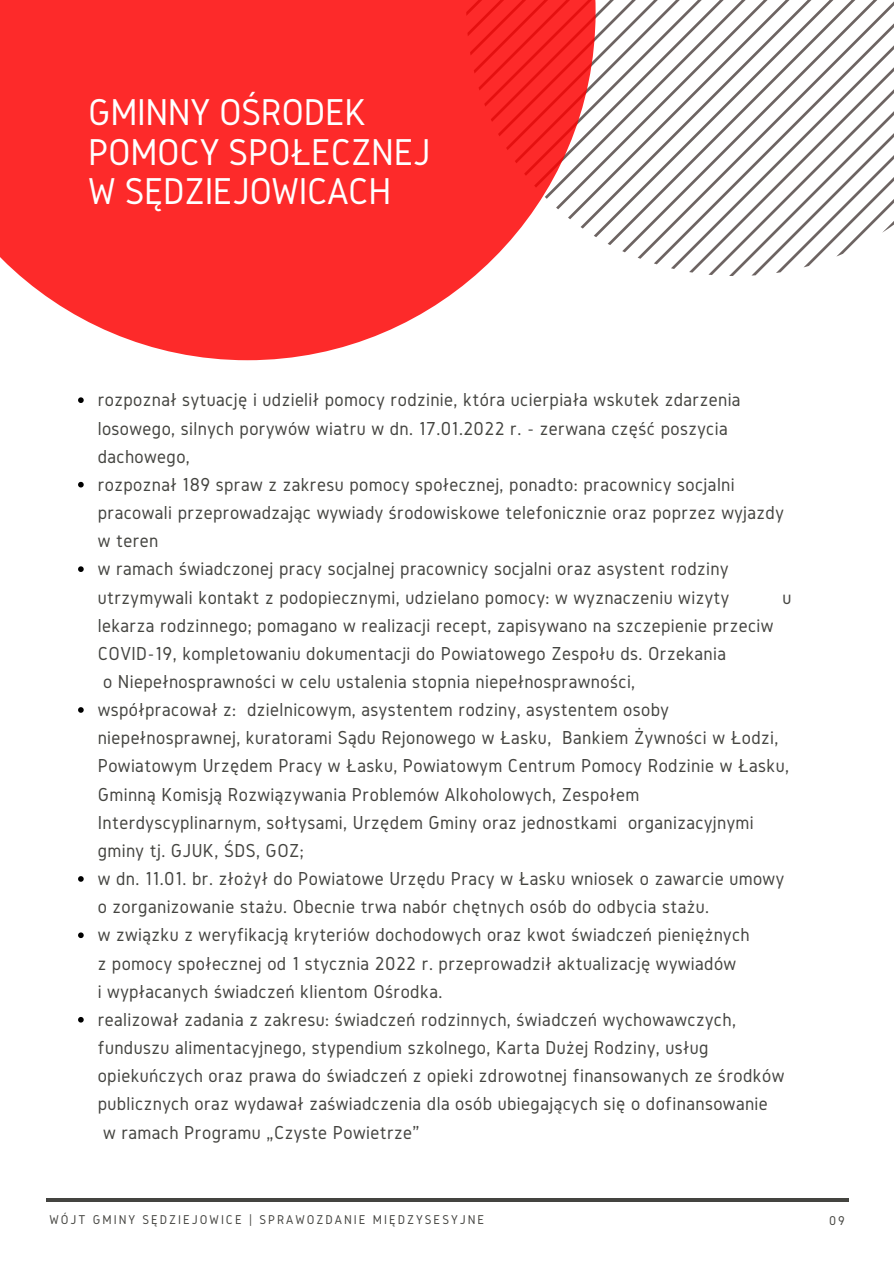
<style>
.page{position:relative;width:894px;height:1264px;background:#fff}
.page>*{position:absolute;margin:0;border:0;box-sizing:border-box;transform-origin:0 0}
.t1{font:38.85px/39.5px "Gidole";letter-spacing:-.01em;color:#fff}
.t2{font:19.5px/28.2px "Gidole";letter-spacing:.02em;color:#444440}
.t3{font:13.2px "Gidole";letter-spacing:.15em;color:#444440}
</style>
<div class="page">
<svg style="left:595px;top:0;width:298px;height:275px"></svg>
<hr style="left:46px;top:1198px;width:802px;height:3px;background:#444440">
<svg style="left:0;top:0;width:595px;height:360px;fill:#fd2a2a"></svg>
<svg style="left:78px;top:397px;width:6px;height:6px"></svg>
<svg style="left:78px;top:482px;width:6px;height:5px"></svg>
<svg style="left:78px;top:566px;width:6px;height:6px"></svg>
<svg style="left:78px;top:707px;width:6px;height:5px"></svg>
<svg style="left:78px;top:876px;width:6px;height:5px"></svg>
<svg style="left:78px;top:932px;width:6px;height:6px"></svg>
<svg style="left:78px;top:1017px;width:6px;height:5px"></svg>
<p class="t1" style="left:88px;top:92px;width:343px">GMINNY OŚRODEK<br>POMOCY SPOŁECZNEJ</p>
<p class="t1" style="left:88px;top:171px;width:304px">W SĘDZIEJOWICACH</p>
<p class="t2" style="left:98px;top:385px;width:644px">rozpoznał sytuację i udzielił pomocy rodzinie, która ucierpiała wskutek zdarzenia losowego, silnych porywów wiatru w dn. 17.01.2022 r. - zerwana część poszycia dachowego,</p>
<p class="t2" style="left:98px;top:470px;width:687px">rozpoznał 189 spraw z zakresu pomocy społecznej, ponadto: pracownicy socjalni pracowali przeprowadzając wywiady środowiskowe telefonicznie oraz poprzez wyjazdy w teren</p>
<p class="t2" style="left:98px;top:554px;width:632px">w ramach świadczonej pracy socjalnej pracownicy socjalni oraz asystent rodziny utrzymywali kontakt z podopiecznymi, udzielano pomocy: w wyznaczeniu wizyty</p>
<p class="t2" style="left:782px;top:582px;width:10px">u</p>
<p class="t2" style="left:98px;top:611px;width:677px">lekarza rodzinnego; pomagano w realizacji recept, zapisywano na szczepienie przeciw<br>COVID-19, kompletowaniu dokumentacji do Powiatowego Zespołu ds. Orzekania<br>o Niepełnosprawności w celu ustalenia stopnia niepełnosprawności,</p>
<p class="t2" style="left:98px;top:695px;width:692px">współpracował z: dzielnicowym, asystentem rodziny, asystentem osoby niepełnosprawnej, kuratorami Sądu Rejonowego w Łasku, Bankiem Żywności w Łodzi, Powiatowym Urzędem Pracy w Łasku, Powiatowym Centrum Pomocy Rodzinie w Łasku, Gminną Komisją Rozwiązywania Problemów Alkoholowych, Zespołem Interdyscyplinarnym, sołtysami, Urzędem Gminy oraz jednostkami organizacyjnymi gminy tj. GJUK, ŚDS, GOZ;</p>
<p class="t2" style="left:98px;top:864px;width:687px">w dn. 11.01. br. złożył do Powiatowe Urzędu Pracy w Łasku wniosek o zawarcie umowy o zorganizowanie stażu. Obecnie trwa nabór chętnych osób do odbycia stażu.</p>
<p class="t2" style="left:98px;top:920px;width:653px">w związku z weryfikacją kryteriów dochodowych oraz kwot świadczeń pieniężnych z pomocy społecznej od 1 stycznia 2022 r. przeprowadził aktualizację wywiadów<br>i wypłacanych świadczeń klientom Ośrodka.</p>
<p class="t2" style="left:98px;top:1005px;width:688px">realizował zadania z zakresu: świadczeń rodzinnych, świadczeń wychowawczych, funduszu alimentacyjnego, stypendium szkolnego, Karta Dużej Rodziny, usług opiekuńczych oraz prawa do świadczeń z opieki zdrowotnej finansowanych ze środków publicznych oraz wydawał zaświadczenia dla osób ubiegających się o dofinansowanie w ramach Programu „Czyste Powietrze”</p>
<p class="t3" style="left:49px;top:1212px;width:436px">WÓJT GMINY SĘDZIEJOWICE | SPRAWOZDANIE MIĘDZYSESYJNE</p>
<p class="t3" style="left:828px;top:1213px;width:17px">09</p>
</div>
